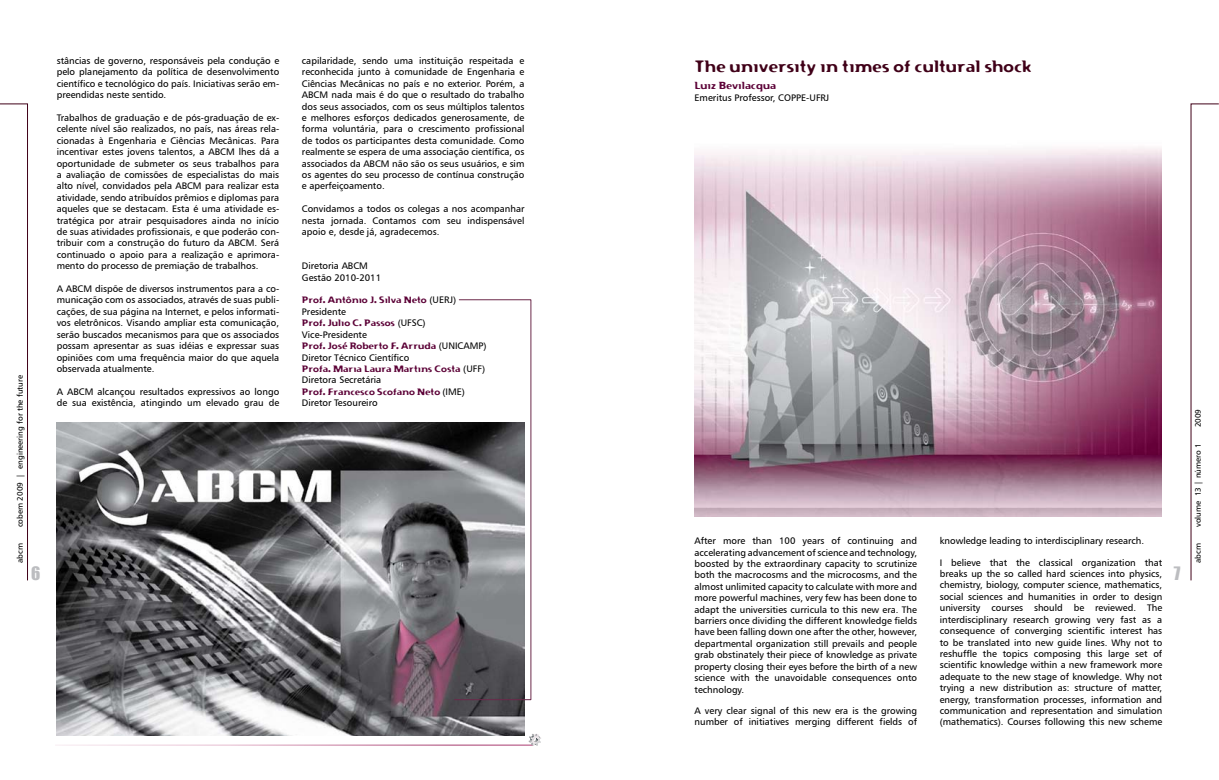
<style>
.page{position:relative;width:1219px;height:780px;background:#fff}
.page>*{position:absolute;margin:0;border:0;box-sizing:border-box;transform-origin:0 0}
.t1{font:17px "Impact";color:#bcbdc0}
.t2{font:16px "Flexure";color:#400018}
.t3{font:10px "Flexure";color:#5c0237}
.t4{font:9.5px/11.4px "Humanist 777 BT Roman B";color:#000;text-align:justify}
.t5{font:9px "Flexure";color:#5c0237}
.t6{font:8px "Humanist 777 BT Roman B";color:#000}
.s1{font-family:"Humanist 777 BT Roman B";font-size:9.5px;color:#000}
</style>
<div class="page">
<svg style="left:0;top:103px;width:28px;height:478px"></svg>
<svg style="left:1190px;top:103px;width:29px;height:478px"></svg>
<img style="left:57px;top:422px;width:467px;height:311px">
<svg style="left:454px;top:299px;width:78px;height:401px"></svg>
<img style="left:694px;top:147px;width:468px;height:370px">
<svg style="left:56px;top:733px;width:485px;height:12px"></svg>
<p class="t6" style="left:15px;top:527px;width:154px;rotate:-90deg">cobem 2009 | engineering for the future</p>
<p class="t6" style="left:15px;top:563px;width:21px;rotate:-90deg">abcm</p>
<h1 class="t1" style="left:31px;top:560px;width:11px">6</h1>
<p class="t4" style="left:57px;top:55px;width:224px">stâncias de governo, responsáveis pela condução e pelo planejamento da política de desenvolvimento científico e tecnológico do país. Iniciativas serão em&shy;preendidas neste sentido.</p>
<p class="t4" style="left:57px;top:112px;width:224px">Trabalhos de graduação e de pós-graduação de ex&shy;celente nível são realizados, no país, nas áreas rela&shy;cionadas à Engenharia e Ciências Mecânicas. Para incentivar estes jovens talentos, a ABCM lhes dá a oportunidade de submeter os seus trabalhos para a avaliação de comissões de especialistas do mais alto nível, convidados pela ABCM para realizar esta atividade, sendo atribuídos prêmios e diplomas para aqueles que se destacam. Esta é uma atividade es&shy;tratégica por atrair pesquisadores ainda no início de suas atividades profissionais, e que poderão con&shy;tribuir com a construção do futuro da ABCM. Será continuado o apoio para a realização e aprimora&shy;mento do processo de premiação de trabalhos.</p>
<p class="t4" style="left:57px;top:283px;width:224px">A ABCM dispõe de diversos instrumentos para a co&shy;municação com os associados, através de suas publi&shy;cações, de sua página na Internet, e pelos informati&shy;vos eletrônicos. Visando ampliar esta comunicação, serão buscados mecanismos para que os associados possam apresentar as suas idéias e expressar suas opiniões com uma frequência maior do que aquela observada atualmente.</p>
<p class="t4" style="left:57px;top:385px;width:224px">A ABCM alcançou resultados expressivos ao longo de sua existência, atingindo um elevado grau de</p>
<p class="t4" style="left:302px;top:55px;width:224px">capilaridade, sendo uma instituição respeitada e reconhecida junto à comunidade de Engenharia e Ciências Mecânicas no país e no exterior. Porém, a ABCM nada mais é do que o resultado do trabalho dos seus associados, com os seus múltiplos talentos e melhores esforços dedicados generosamente, de forma voluntária, para o crescimento profissional de todos os participantes desta comunidade. Como realmente se espera de uma associação científica, os associados da ABCM não são os seus usuários, e sim os agentes do seu processo de contínua construção e aperfeiçoamento.</p>
<p class="t4" style="left:302px;top:203px;width:224px">Convidamos a todos os colegas a nos acompanhar nesta jornada. Contamos com seu indispensável apoio e, desde já, agradecemos.</p>
<p class="t4" style="left:302px;top:260px;width:81px">Diretoria ABCM<br>Gestão 2010-2011</p>
<p class="t5" style="left:302px;top:295px;width:156px">Prof. Antônio J. Silva Neto <span class="s1">(UERJ)</span></p>
<p class="t4" style="left:302px;top:306px;width:46px">Presidente</p>
<p class="t5" style="left:302px;top:317px;width:125px">Prof. Julio C. Passos <span class="s1">(UFSC)</span></p>
<p class="t4" style="left:302px;top:328px;width:67px">Vice-Presidente</p>
<p class="t5" style="left:302px;top:340px;width:186px">Prof. José Roberto F. Arruda <span class="s1">(UNICAMP)</span></p>
<p class="t4" style="left:302px;top:351px;width:109px">Diretor Técnico Científico</p>
<p class="t5" style="left:302px;top:363px;width:185px">Profa. Maria Laura Martins Costa <span class="s1">(UFF)</span></p>
<p class="t4" style="left:302px;top:374px;width:81px">Diretora Secretária</p>
<p class="t5" style="left:302px;top:386px;width:165px">Prof. Francesco Scofano Neto <span class="s1">(IME)</span></p>
<p class="t4" style="left:302px;top:397px;width:77px">Diretor Tesoureiro</p>
<h2 class="t2" style="left:694px;top:57px;width:338px">The university in times of cultural shock</h2>
<p class="t3" style="left:694px;top:80px;width:83px">Luiz Bevilacqua</p>
<p class="t4" style="left:694px;top:92px;width:136px">Emeritus Professor, COPPE-UFRJ</p>
<p class="t4" style="left:694px;top:535px;width:224px">After more than 100 years of continuing and accelerating advancement of science and technology, boosted by the extraordinary capacity to scrutinize both the macrocosms and the microcosms, and the almost unlimited capacity to calculate with more and more powerful machines, very few has been done to adapt the universities curricula to this new era. The barriers once dividing the different knowledge fields have been falling down one after the other, however, departmental organization still prevails and people grab obstinately their piece of knowledge as private property closing their eyes before the birth of a new science with the unavoidable consequences onto technology.</p>
<p class="t4" style="left:694px;top:704px;width:224px">A very clear signal of this new era is the growing number of initiatives merging different fields of</p>
<p class="t4" style="left:940px;top:535px;width:206px">knowledge leading to interdisciplinary research.</p>
<p class="t4" style="left:940px;top:556px;width:224px">I believe that the classical organization that breaks up the so called hard sciences into physics, chemistry, biology, computer science, mathematics, social sciences and humanities in order to design university courses should be reviewed. The interdisciplinary research growing very fast as a consequence of converging scientific interest has to be translated into new guide lines. Why not to reshuffle the topics composing this large set of scientific knowledge within a new framework more adequate to the new stage of knowledge. Why not trying a new distribution as: structure of matter, energy, transformation processes, information and communication and representation and simulation (mathematics). Courses following this new scheme</p>
<h1 class="t1" style="left:1174px;top:560px;width:8px">7</h1>
<p class="t6" style="left:1193px;top:427px;width:20px;rotate:-90deg">2009</p>
<p class="t6" style="left:1193px;top:527px;width:85px;rotate:-90deg">volume 13 | número 1</p>
<p class="t6" style="left:1193px;top:563px;width:21px;rotate:-90deg">abcm</p>
</div>
